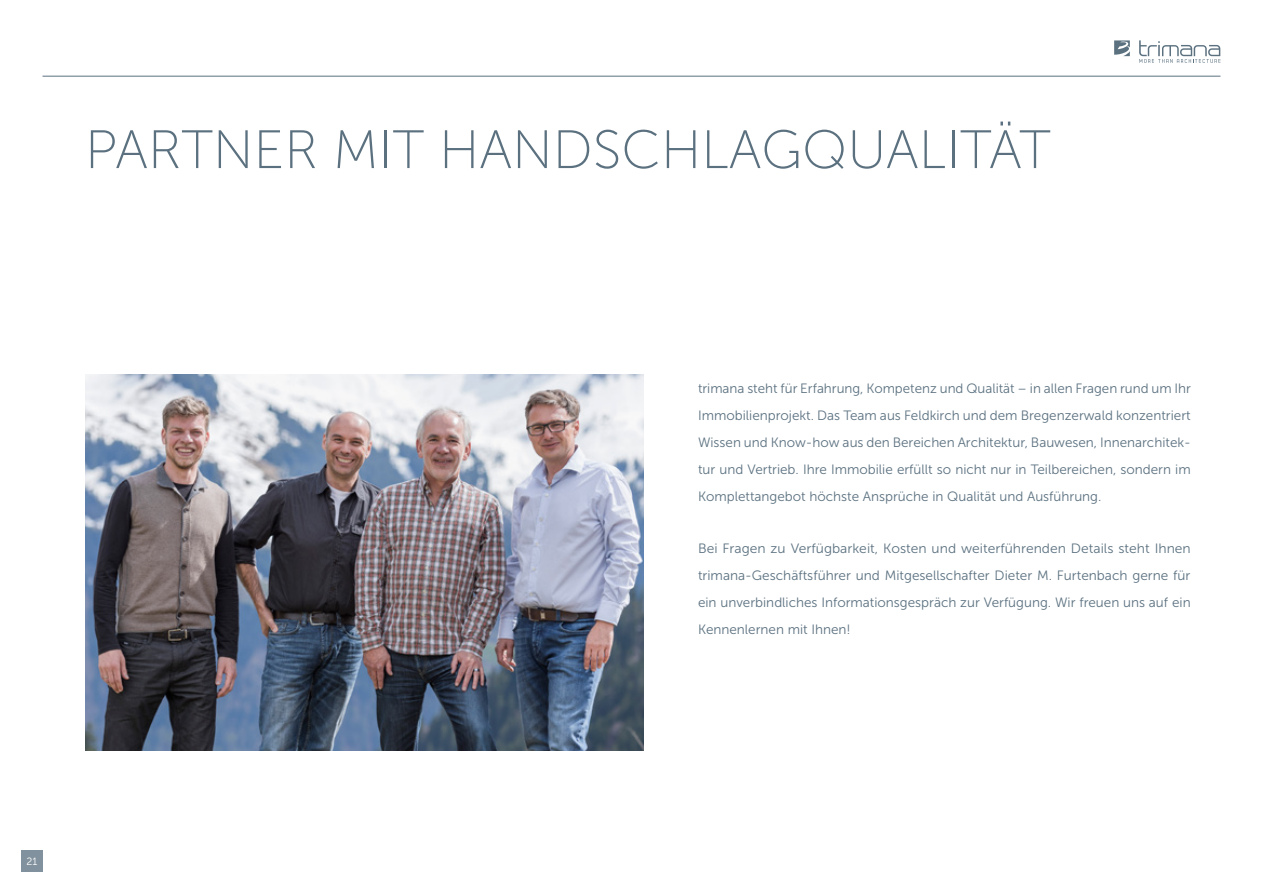
<style>
.page{position:relative;width:1263px;height:893px;background:#fff}
.page>*{position:absolute;margin:0;border:0;box-sizing:border-box;transform-origin:0 0}
.t1{font:54px "Museo Sans 100";color:#5b7180}
.t2{font:13.5px/27px "Museo Sans 300";color:#5b7180;text-align:justify}
.t3{font:10.5px "Museo Sans 300";color:#fff}
</style>
<div class="page">
<img style="left:85px;top:374px;width:559px;height:376px">
<svg style="left:1114px;top:40px;width:16px;height:16px"></svg>
<svg style="left:1139px;top:40px;width:81px;height:23px"></svg>
<hr style="left:43px;top:76px;width:1177px;height:1px;background:#5b7180">
<div style="left:21px;top:850px;width:22px;height:22px;background:#81919d"></div>
<h1 class="t1" style="left:85px;top:121px;width:967px">PARTNER MIT HANDSCHLAGQUALITÄT</h1>
<p class="t2" style="left:698px;top:375px;width:494px">trimana steht für Erfahrung, Kompetenz und Qualität – in allen Fragen rund um Ihr Immobilienprojekt. Das Team aus Feldkirch und dem Bregenzerwald konzentriert Wissen und Know-how aus den Bereichen Architektur, Bauwesen, Innenarchitek&shy;tur und Vertrieb. Ihre Immobilie erfüllt so nicht nur in Teilbereichen, sondern im Komplettangebot höchste Ansprüche in Qualität und Ausführung.</p>
<p class="t2" style="left:698px;top:535px;width:494px">Bei Fragen zu Verfügbarkeit, Kosten und weiterführenden Details steht Ihnen trimana-Geschäftsführer und Mitgesellschafter Dieter M. Furtenbach gerne für ein unverbindliches Informationsgespräch zur Verfügung. Wir freuen uns auf ein Kennenlernen mit Ihnen!</p>
<p class="t3" style="left:26px;top:856px;width:12px">21</p>
</div>
